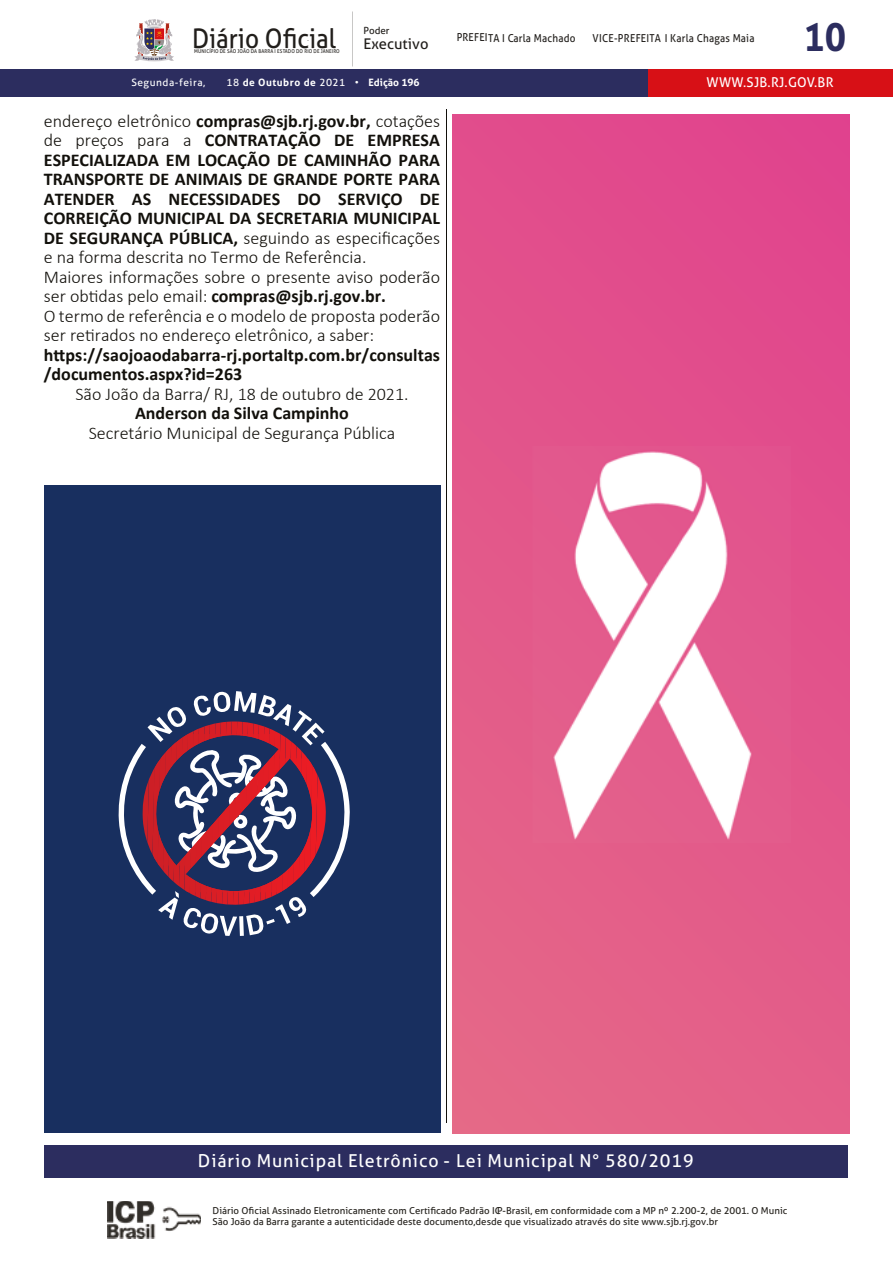
<style>
.page{position:relative;width:893px;height:1263px;background:#fff}
.page>*{position:absolute;margin:0;border:0;box-sizing:border-box;transform-origin:0 0}
.t1{font:700 39.3px "Aller";color:#2c2d5f;scale:.91 1}
.t2{font:27px "Aller";color:#211e1b;scale:.9 1}
.t3{font:300 18px/19.5px "Calibri";color:#12100b}
.t4{font:700 18px/19.5px "Calibri";color:#12100b}
.t5{font:17.85px "Aller";letter-spacing:.05em;color:#fff}
.t6{font:14.7px "Aller";color:#211e1b}
.t7{font:13.5px "Aller";letter-spacing:.02em;color:#fff}
.t8{font:10.95px "Aller";letter-spacing:.02em;color:#211e1b;scale:.91 1}
.t9{font:700 10.2px "Aller";letter-spacing:.05em;color:#fff}
.t10{font:10.2px "Aller";letter-spacing:.05em;color:#fff}
.t11{font:9.9px "Aller";color:#211e1b}
.t12{font:9.6px/11.6px "Aller";color:#26231e}
.t13{font:5.25px "Aller";letter-spacing:.02em;color:#211e1b;scale:.9 1}
.s1{font-weight:400}
.s2{font-weight:700}
</style>
<div class="page">
<hr style="left:446px;top:109px;width:1px;height:1013px;background:#12100b">
<img style="left:108px;top:1201px;width:93px;height:37px">
<div style="left:45px;top:1145px;width:803px;height:32px;background:#2c2d5f"></div>
<div style="left:0;top:69px;width:648px;height:28px;background:#2c2d5f"></div>
<div style="left:648px;top:69px;width:245px;height:28px;background:#d71016"></div>
<svg style="left:134px;top:19px;width:40px;height:42px"></svg>
<div style="left:44px;top:486px;width:396px;height:647px;background:#182f5f"></div>
<svg style="left:118px;top:691px;width:232px;height:245px"></svg>
<div style="left:453px;top:115px;width:396px;height:1018px;background:linear-gradient(to bottom,#e1498d,#e56788)"></div>
<img style="left:463px;top:446px;width:387px;height:396px">
<h2 class="t2" style="left:192px;top:22px;width:161px">Diário Oficial</h2>
<p class="t13" style="left:194px;top:48px;width:163px">MUNICÍPIO DE SÃO JOÃO DA BARRA I ESTADO DO RIO DE JANEIRO</p>
<p class="t11" style="left:363px;top:25px;width:28px">Poder</p>
<p class="t6" style="left:363px;top:35px;width:66px">Executivo</p>
<p class="t10" style="left:131px;top:76px;width:75px">Segunda-feira,</p>
<p class="t9" style="left:226px;top:76px;width:195px"><span class="s1">18</span> de Outubro de <span class="s1">2021 •</span> Edição 196</p>
<p class="t3" style="left:44px;top:111px;width:398px">endereço eletrônico <span class="s2">compras@sjb.rj.gov.br,</span> cotações de preços para a <span class="s2">CONTRATAÇÃO DE EMPRESA ESPECIALIZADA EM LOCAÇÃO DE CAMINHÃO PARA TRANSPORTE DE ANIMAIS DE GRANDE PORTE PARA ATENDER AS NECESSIDADES DO SERVIÇO DE CORREIÇÃO MUNICIPAL DA SECRETARIA MUNICIPAL DE SEGURANÇA PÚBLICA,</span> seguindo as especificações e na forma descrita no Termo de Referência.<br>Maiores informações sobre o presente aviso poderão ser obtidas pelo email: <span class="s2">compras@sjb.rj.gov.br.<br></span>O termo de referência e o modelo de proposta poderão ser retirados no endereço eletrônico, a saber:</p>
<p class="t4" style="left:44px;top:344px;width:398px">https://saojoaodabarra-rj.portaltp.com.br/consultas /documentos.aspx?id=263</p>
<p class="t3" style="left:75px;top:384px;width:335px">São João da Barra/ RJ, 18 de outubro de 2021.</p>
<p class="t4" style="left:135px;top:403px;width:215px">Anderson da Silva Campinho</p>
<p class="t3" style="left:89px;top:423px;width:308px">Secretário Municipal de Segurança Pública</p>
<p class="t8" style="left:457px;top:31px;width:132px">PREFEITA I Carla Machado</p>
<p class="t8" style="left:593px;top:31px;width:179px">VICE-PREFEITA I Karla Chagas Maia</p>
<h1 class="t1" style="left:803px;top:13px;width:49px">10</h1>
<p class="t7" style="left:707px;top:74px;width:128px">WWW.SJB.RJ.GOV.BR</p>
<p class="t5" style="left:198px;top:1149px;width:497px">Diário Municipal Eletrônico - Lei Municipal N° 580/2019</p>
<p class="t12" style="left:213px;top:1204px;width:576px">Diário Oficial Assinado Eletronicamente com Certificado Padrão ICP-Brasil, em conformidade com a MP nº 2.200-2, de 2001. O Munic<br>São João da Barra garante a autenticidade deste documento,desde que visualizado através do site www.sjb.rj.gov.br</p>
</div>
